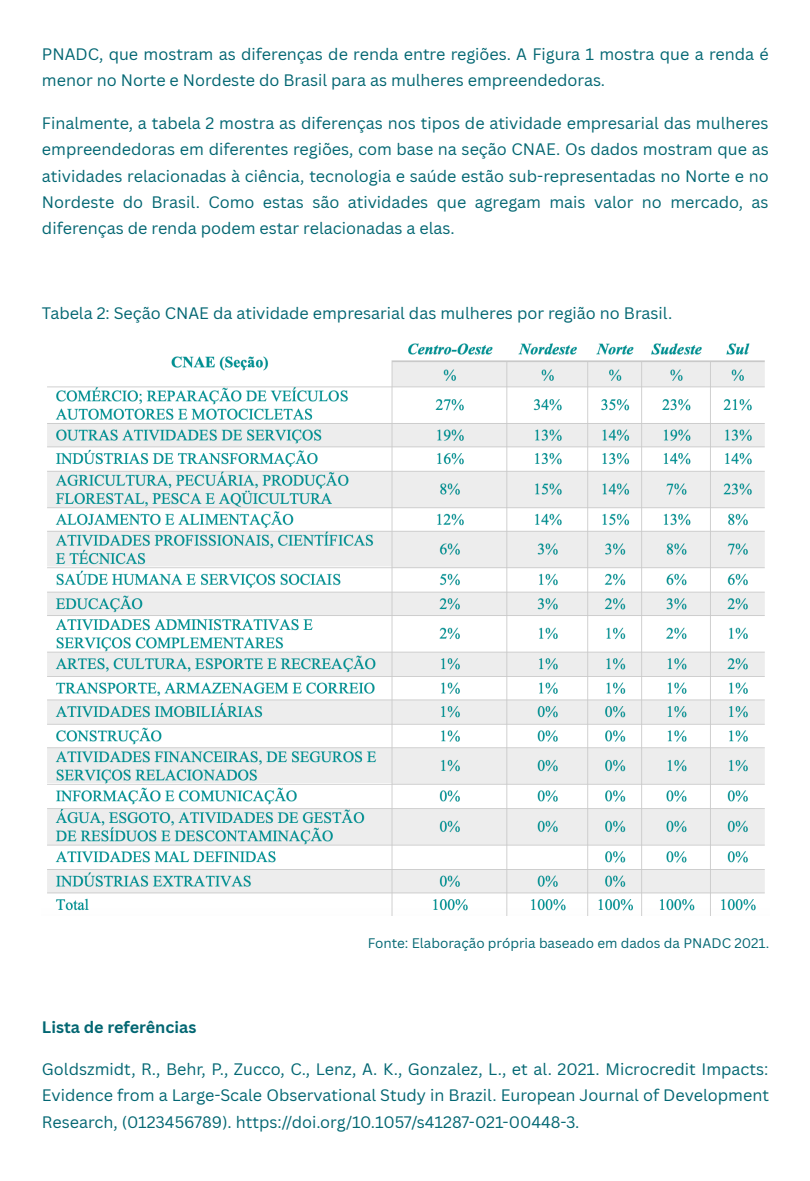
<style>
.page{position:relative;width:810px;height:1181px;background:#fff}
.page>*{position:absolute;margin:0;border:0;box-sizing:border-box;transform-origin:0 0}
.t1{font:16.2px/26.2px "Canva Sans";color:#026672;text-align:justify}
.t2{font:700 16.2px "Canva Sans";color:#026672}
.t3{font:13.5px "Canva Sans";color:#026672}
</style>
<div class="page">
<img style="left:47px;top:343px;width:718px;height:572px">
<p class="t1" style="left:42px;top:41px;width:728px">PNADC, que mostram as diferenças de renda entre regiões. A Figura 1 mostra que a renda é menor no Norte e Nordeste do Brasil para as mulheres empreendedoras.</p>
<p class="t1" style="left:42px;top:109px;width:728px">Finalmente, a tabela 2 mostra as diferenças nos tipos de atividade empresarial das mulheres empreendedoras em diferentes regiões, com base na seção CNAE. Os dados mostram que as atividades relacionadas à ciência, tecnologia e saúde estão sub-representadas no Norte e no Nordeste do Brasil. Como estas são atividades que agregam mais valor no mercado, as diferenças de renda podem estar relacionadas a elas.</p>
<p class="t1" style="left:42px;top:299px;width:632px">Tabela 2: Seção CNAE da atividade empresarial das mulheres por região no Brasil.</p>
<p class="t3" style="left:368px;top:933px;width:403px">Fonte: Elaboração própria baseado em dados da PNADC 2021.</p>
<p class="t2" style="left:42px;top:1015px;width:156px">Lista de referências</p>
<p class="t1" style="left:42px;top:1055px;width:729px">Goldszmidt, R., Behr, P., Zucco, C., Lenz, A. K., Gonzalez, L., et al. 2021. Microcredit Impacts:<br>Evidence from a Large-Scale Observational Study in Brazil. European Journal of Development Research, (0123456789). https://doi.org/10.1057/s41287-021-00448-3.</p>
</div>
